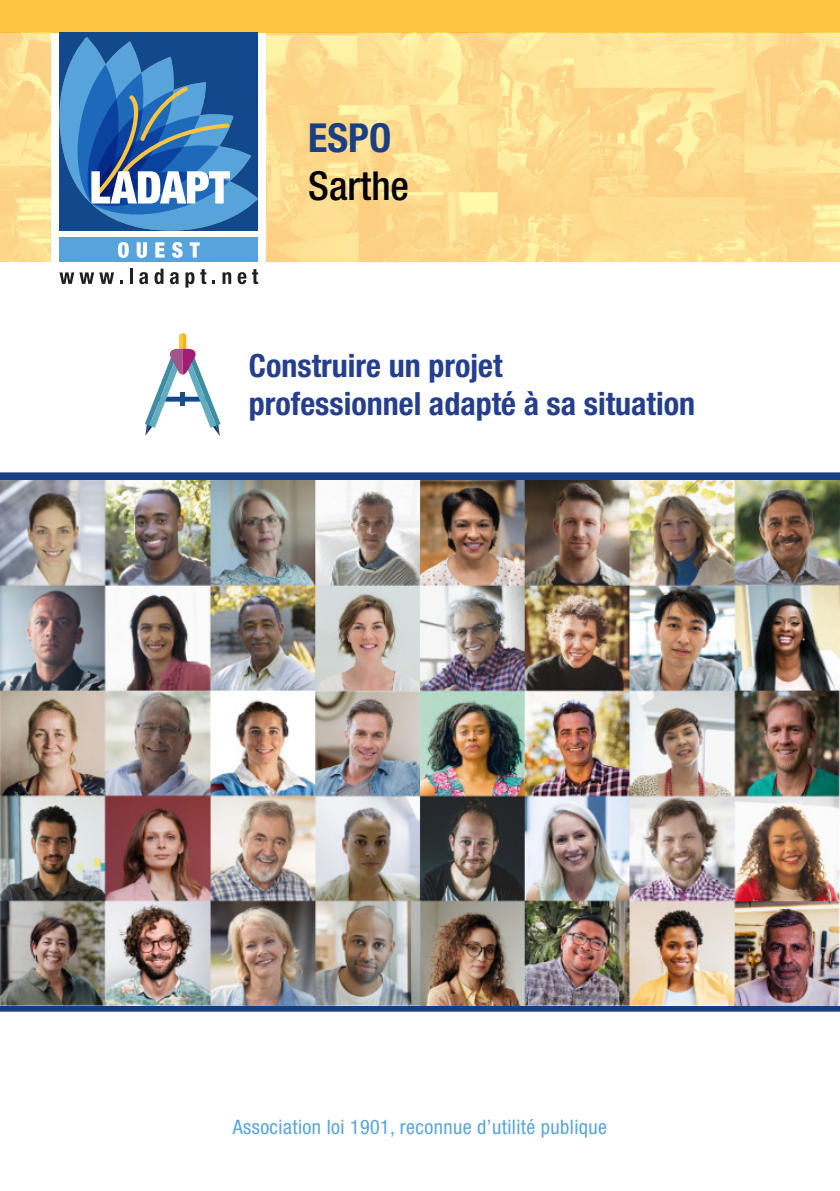
<style>
.page{position:relative;width:840px;height:1191px;background:#fff}
.page>*{position:absolute;margin:0;border:0;box-sizing:border-box;transform-origin:0 0}
.t1{font:500 condensed 40px "Helvetica Neue LT Std";color:#000}
.t2{font:700 condensed 40px "Helvetica Neue LT Std";color:#1c3f84}
.t3{font:700 condensed 32px "Helvetica Neue LT Std";color:#253f8e}
.t4{font:condensed 20px "Helvetica Neue LT Std";letter-spacing:.02em;color:#58a4da}
</style>
<div class="page">
<div style="left:0;top:0;width:839px;height:32px;background:#fec542"></div>
<img style="left:266px;top:32px;width:573px;height:230px">
<img style="left:0;top:32px;width:51px;height:230px">
<div style="left:59px;top:32px;width:199px;height:199px;background:#12498d"></div>
<svg style="left:59px;top:237px;width:199px;height:1px"></svg>
<svg style="left:59px;top:37px;width:199px;height:194px"></svg>
<svg style="left:59px;top:272px;width:55px;height:12px"></svg>
<svg style="left:120px;top:280px;width:3px;height:4px"></svg>
<hr style="left:130px;top:269px;width:3px;height:15px;background:#231f20">
<svg style="left:139px;top:272px;width:9px;height:12px"></svg>
<svg style="left:154px;top:269px;width:9px;height:15px"></svg>
<svg style="left:170px;top:272px;width:9px;height:12px"></svg>
<svg style="left:185px;top:272px;width:9px;height:16px"></svg>
<svg style="left:200px;top:269px;width:6px;height:15px"></svg>
<svg style="left:212px;top:280px;width:3px;height:4px"></svg>
<svg style="left:222px;top:272px;width:9px;height:12px"></svg>
<svg style="left:237px;top:272px;width:9px;height:12px"></svg>
<svg style="left:252px;top:269px;width:6px;height:15px"></svg>
<div style="left:59px;top:238px;width:199px;height:24px;background:#58a4da"></div>
<svg style="left:118px;top:242px;width:11px;height:16px"></svg>
<svg style="left:137px;top:242px;width:10px;height:16px"></svg>
<svg style="left:155px;top:242px;width:9px;height:15px"></svg>
<svg style="left:172px;top:242px;width:10px;height:16px"></svg>
<svg style="left:190px;top:242px;width:9px;height:15px"></svg>
<svg style="left:145px;top:333px;width:75px;height:103px"></svg>
<div style="left:0;top:472px;width:839px;height:8px;background:#163f84"></div>
<svg style="left:0;top:1005px;width:839px;height:6px;background:#30518b"></svg>
<img style="left:0;top:480px;width:839px;height:525px">
<p class="t2" style="left:308px;top:113px;width:84px">ESPO</p>
<p class="t1" style="left:308px;top:161px;width:102px">Sarthe</p>
<p class="t3" style="left:249px;top:346px;width:255px">Construire un projet</p>
<p class="t3" style="left:249px;top:384px;width:447px">professionnel adapté à sa situation</p>
<p class="t4" style="left:233px;top:1115px;width:375px">Association loi 1901, reconnue d’utilité publique</p>
</div>
